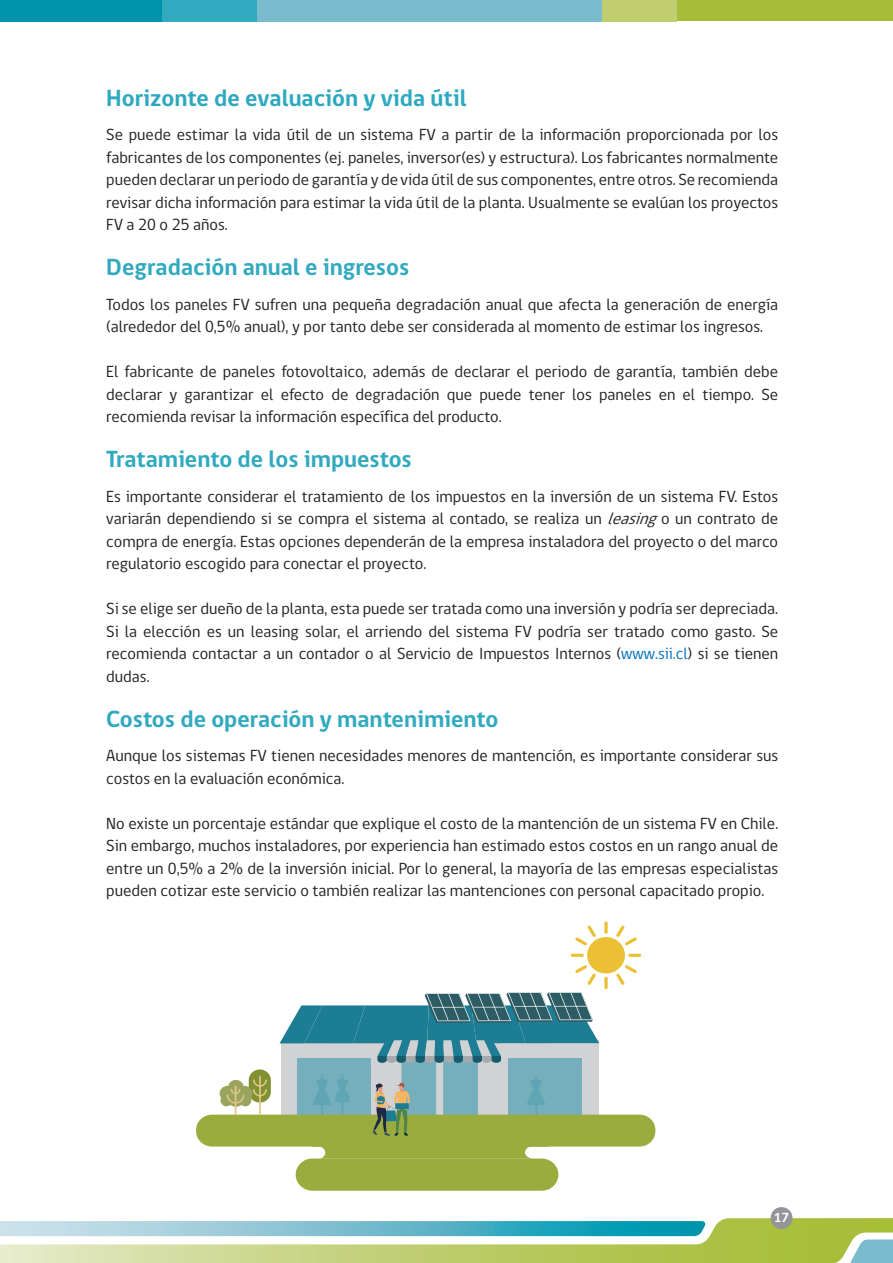
<style>
.page{position:relative;width:893px;height:1263px;background:#fff}
.page>*{position:absolute;margin:0;border:0;box-sizing:border-box;transform-origin:0 0}
.t1{font:700 24px "gob CL";color:#31a9bf}
.t2{font:700 24px "gob CL";color:#2da9bf}
.t3{font:16.5px/22.5px "gob CL";color:#231f20;text-align:justify}
.t4{font:700 13.5px "gob CL";color:#fff}
.s1{font-style:italic}
.s2{color:#0074bd}
</style>
<div class="page">
<div style="left:0;top:0;width:162px;height:21px;background:#0093ad"></div>
<div style="left:677px;top:0;width:216px;height:21px;background:#a7bd39"></div>
<div style="left:256px;top:0;width:346px;height:21px;background:#7abcce"></div>
<div style="left:162px;top:0;width:94px;height:21px;background:#31a9bf"></div>
<div style="left:602px;top:0;width:75px;height:21px;background:#c0ce70"></div>
<svg style="left:0;top:1218px;width:893px;height:45px"></svg>
<div style="left:771px;top:1207px;width:21px;height:22px;background:#939598;border-radius:50%"></div>
<div style="left:587px;top:937px;width:38px;height:36px;background:#ebc035;border-radius:50%"></div>
<svg style="left:604px;top:921px;width:4px;height:13px"></svg>
<svg style="left:575px;top:925px;width:21px;height:20px"></svg>
<svg style="left:571px;top:954px;width:13px;height:3px"></svg>
<svg style="left:575px;top:965px;width:21px;height:20px"></svg>
<svg style="left:604px;top:977px;width:4px;height:12px"></svg>
<svg style="left:616px;top:965px;width:21px;height:20px"></svg>
<svg style="left:628px;top:954px;width:13px;height:3px"></svg>
<svg style="left:616px;top:925px;width:21px;height:20px"></svg>
<div style="left:196px;top:1114px;width:459px;height:32px;background:#9aac3e;border-radius:16px"></div>
<svg style="left:296px;top:1146px;width:262px;height:45px;background:#a2b34e"></svg>
<svg style="left:279px;top:992px;width:320px;height:144px"></svg>
<div style="left:249px;top:1069px;width:22px;height:33px;background:#7f9131;border-radius:11px"></div>
<hr style="left:259px;top:1076px;width:2px;height:39px;background:#e1c58a">
<hr style="left:235px;top:1086px;width:2px;height:29px;background:#e1c58a">
<svg style="left:220px;top:1079px;width:47px;height:28px"></svg>
<p class="t2" style="left:106px;top:81px;width:362px">Horizonte de evaluación y vida útil</p>
<p class="t3" style="left:106px;top:124px;width:673px">Se puede estimar la vida útil de un sistema FV a partir de la información proporcionada por los fabricantes de los componentes (ej. paneles, inversor(es) y estructura). Los fabricantes normalmente pueden declarar un periodo de garantía y de vida útil de sus componentes, entre otros. Se recomienda revisar dicha información para estimar la vida útil de la planta. Usualmente se evalúan los proyectos FV a 20 o 25 años.</p>
<p class="t1" style="left:106px;top:251px;width:305px">Degradación anual e ingresos</p>
<p class="t3" style="left:106px;top:293px;width:673px">Todos los paneles FV sufren una pequeña degradación anual que afecta la generación de energía (alrededor del 0,5% anual), y por tanto debe ser considerada al momento de estimar los ingresos.</p>
<p class="t3" style="left:106px;top:361px;width:673px">El fabricante de paneles fotovoltaico, además de declarar el periodo de garantía, también debe declarar y garantizar el efecto de degradación que puede tener los paneles en el tiempo. Se recomienda revisar la información específica del producto.</p>
<p class="t1" style="left:106px;top:443px;width:307px">Tratamiento de los impuestos</p>
<p class="t3" style="left:106px;top:485px;width:673px">Es importante considerar el tratamiento de los impuestos en la inversión de un sistema FV. Estos variarán dependiendo si se compra el sistema al contado, se realiza un <span class="s1">leasing</span>o un contrato de compra de energía. Estas opciones dependerán de la empresa instaladora del proyecto o del marco regulatorio escogido para conectar el proyecto.</p>
<p class="t3" style="left:106px;top:598px;width:673px">Si se elige ser dueño de la planta, esta puede ser tratada como una inversión y podría ser depreciada.<br>Si la elección es un leasing solar, el arriendo del sistema FV podría ser tratado como gasto. Se recomienda contactar a un contador o al Servicio de Impuestos Internos (<span class="s2">www.sii.cl</span>) si se tienen dudas.</p>
<p class="t1" style="left:106px;top:702px;width:394px">Costos de operación y mantenimiento</p>
<p class="t3" style="left:106px;top:745px;width:673px">Aunque los sistemas FV tienen necesidades menores de mantención, es importante considerar sus costos en la evaluación económica.</p>
<p class="t3" style="left:106px;top:812px;width:673px">No existe un porcentaje estándar que explique el costo de la mantención de un sistema FV en Chile.<br>Sin embargo, muchos instaladores, por experiencia han estimado estos costos en un rango anual de entre un 0,5% a 2% de la inversión inicial. Por lo general, la mayoría de las empresas especialistas pueden cotizar este servicio o también realizar las mantenciones con personal capacitado propio.</p>
<p class="t4" style="left:774px;top:1208px;width:17px">17</p>
</div>
